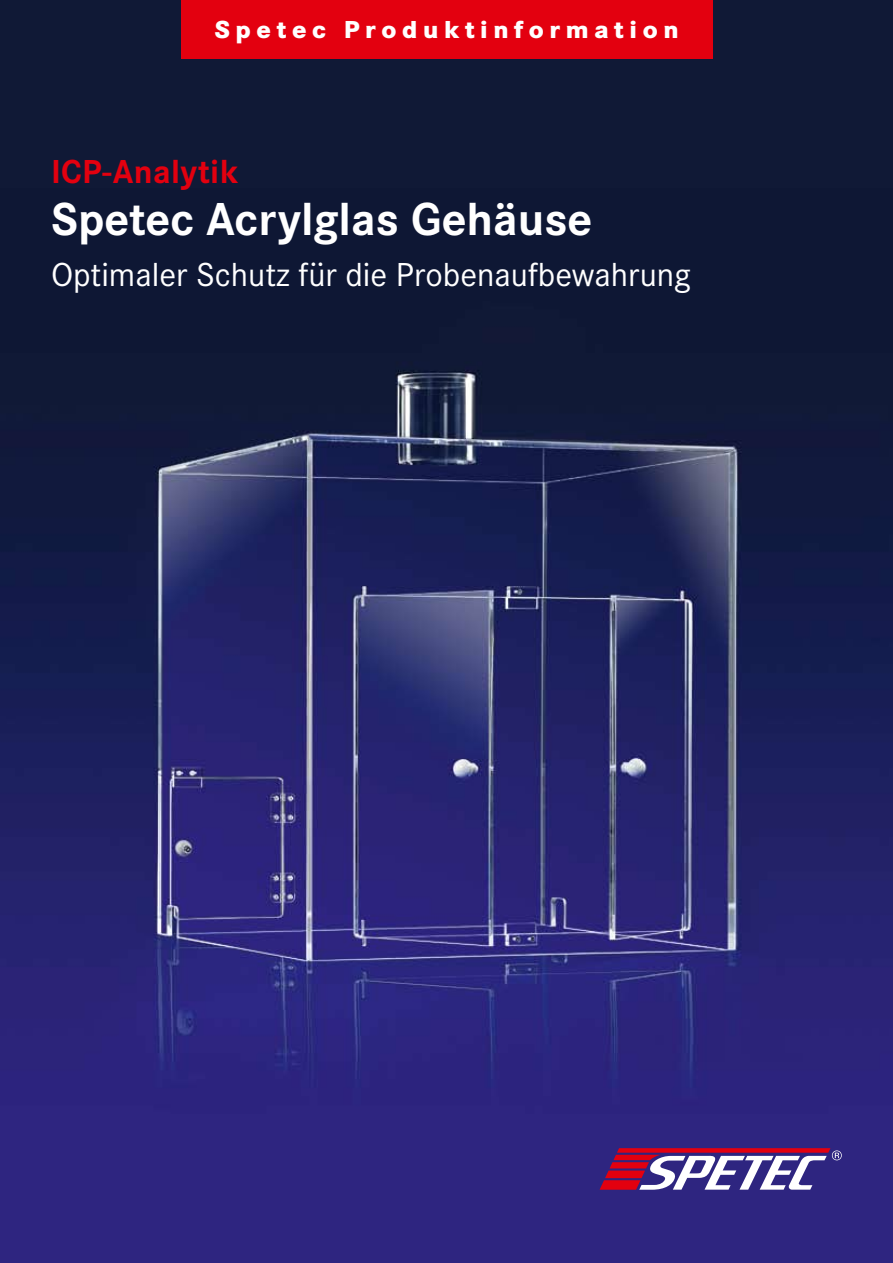
<style>
.page{position:relative;width:893px;height:1263px;background:#fff}
.page>*{position:absolute;margin:0;border:0;box-sizing:border-box;transform-origin:0 0}
.t1{font:700 48px "Corporate S";color:#fff}
.t2{font:34.5px "Corporate S";color:#fff}
.t3{font:700 34.5px "Corporate S";letter-spacing:.01em;color:#e3000f}
.t4{font:800 25.5px "Corporate S";letter-spacing:.22em;color:#fff}
</style>
<div class="page">
<img style="left:0;top:0;width:893px;height:1263px">
<svg style="left:600px;top:1148px;width:242px;height:42px"></svg>
<div style="left:181px;top:0;width:531px;height:58px;background:#e3000f"></div>
<p class="t4" style="left:214px;top:14px;width:466px">Spetec Produktinformation</p>
<p class="t3" style="left:51px;top:152px;width:189px">ICP-Analytik</p>
<h1 class="t1" style="left:51px;top:191px;width:543px">Spetec Acrylglas Gehäuse</h1>
<p class="t2" style="left:51px;top:255px;width:641px">Optimaler Schutz für die Probenaufbewahrung</p>
</div>
